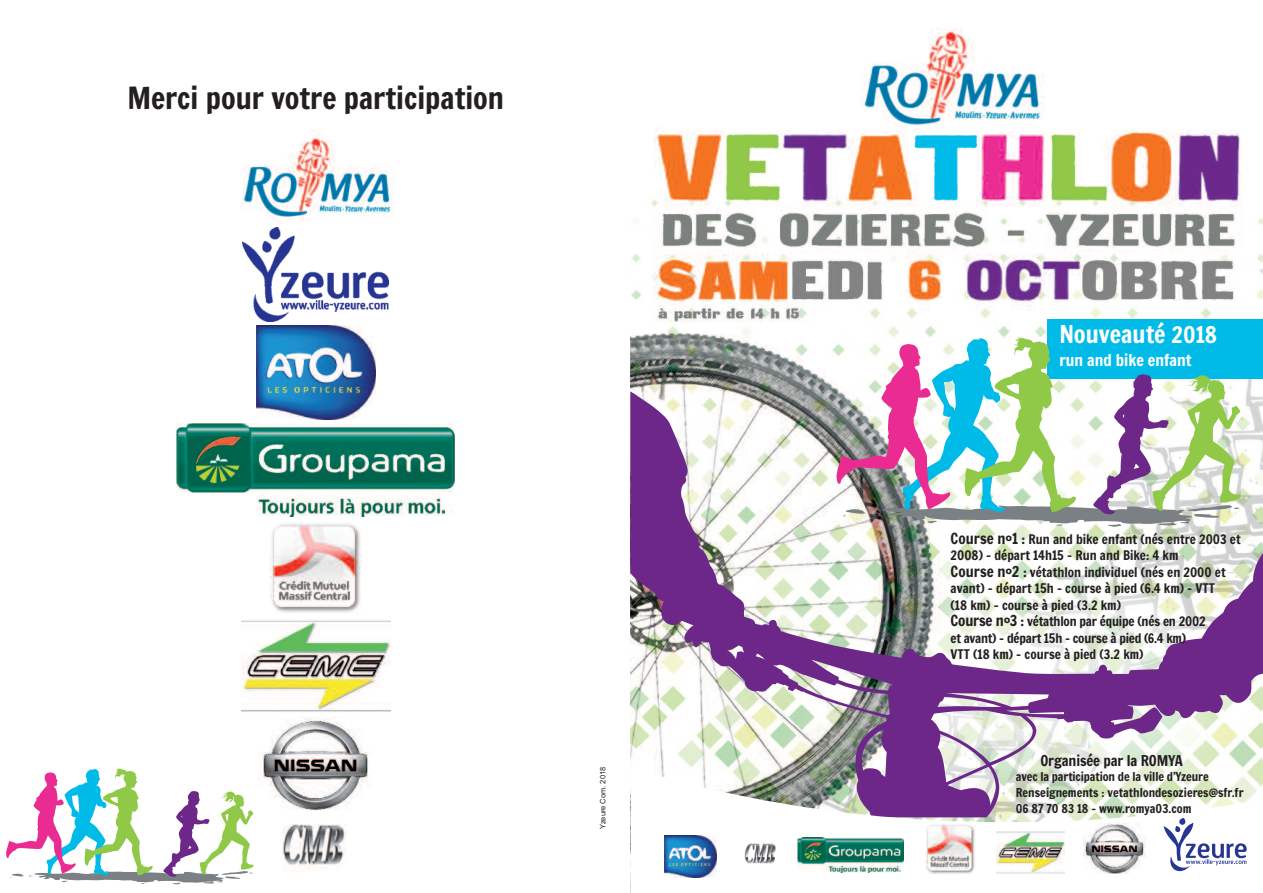
<style>
.page{position:relative;width:1263px;height:893px;background:#fff}
.page>*{position:absolute;margin:0;border:0;box-sizing:border-box;transform-origin:0 0}
.t1{font:30px "Francois One";color:#231f20}
.t2{font:24.15px "Francois One";color:#fff}
.t3{font:16.2px "Francois One";color:#fff}
.t4{font:14.7px "Francois One";letter-spacing:-.01em;color:#231f20}
.t5{font:13.05px/16.5px "Francois One";color:#231f20}
.t6{font:12.15px/15.8px "Francois One";color:#231f20}
.t7{font:7.5px "Arial";color:#231f20}
.s1{font-size:22.65px}
.s2{font-size:15px}
</style>
<div class="page">
<svg style="left:6px;top:768px;width:248px;height:116px"></svg>
<img style="left:243px;top:130px;width:149px;height:91px">
<img style="left:177px;top:423px;width:278px;height:94px">
<img style="left:269px;top:523px;width:93px;height:90px">
<img style="left:256px;top:326px;width:119px;height:93px">
<img style="left:243px;top:228px;width:146px;height:93px">
<img style="left:241px;top:619px;width:149px;height:93px">
<img style="left:260px;top:717px;width:109px;height:93px">
<img style="left:282px;top:824px;width:64px;height:48px">
<img style="left:631px;top:129px;width:632px;height:262px">
<div style="left:1047px;top:319px;width:216px;height:60px;background:#00bbe8"></div>
<div style="left:663px;top:29px;width:585px;height:101px;background:#fff"></div>
<img style="left:864px;top:29px;width:179px;height:100px">
<img style="left:630px;top:391px;width:633px;height:377px">
<svg style="left:630px;top:768px;width:633px;height:125px"></svg>
<img style="left:925px;top:824px;width:50px;height:50px">
<div style="left:796px;top:833px;width:109px;height:43px;background:#fff"></div>
<img style="left:797px;top:837px;width:107px;height:36px">
<div style="left:647px;top:825px;width:79px;height:57px;background:#fff"></div>
<img style="left:664px;top:836px;width:53px;height:41px">
<svg style="left:1163px;top:818px;width:84px;height:53px"></svg>
<img style="left:1083px;top:822px;width:62px;height:51px">
<svg style="left:996px;top:831px;width:69px;height:42px"></svg>
<img style="left:997px;top:831px;width:67px;height:42px">
<div style="left:745px;top:838px;width:33px;height:29px;background:#fff"></div>
<img style="left:745px;top:843px;width:31px;height:21px">
<svg style="left:836px;top:337px;width:405px;height:190px"></svg>
<h1 class="t1" style="left:127px;top:81px;width:378px">Merci pour votre participation</h1>
<p class="t7" style="left:598px;top:829px;width:64px;rotate:-90deg">Yzeure Com. 2018</p>
<h2 class="t2" style="left:1059px;top:321px;width:159px">Nouveauté <span class="s1">2018</span></h2>
<p class="t3" style="left:1059px;top:350px;width:134px">run and bike enfant</p>
<p class="t5" style="left:951px;top:531px;width:292px"><span class="s2">Course n°1 :</span> Run and bike enfant (nés entre 2003 et 2008) - départ 14h15 - Run and Bike: 4 km<br><span class="s2">Course n°2 :</span> vétathlon individuel (nés en 2000 et avant) - départ 15h - course à pied (6.4 km) - VTT<br>(18 km) - course à pied (3.2 km)<br><span class="s2">Course n°3 :</span> vétathlon par équipe (nés en 2002<br>et avant) - départ 15h - course à pied (6.4 km)<br>VTT (18 km) - course à pied (3.2 km)</p>
<p class="t4" style="left:1040px;top:752px;width:144px">Organisée par la ROMYA</p>
<p class="t6" style="left:1016px;top:769px;width:229px">avec la participation de la ville d’Yzeure<br>Renseignements : vetathlondesozieres@sfr.fr<br>06 87 70 83 18 - www.romya03.com</p>
</div>
